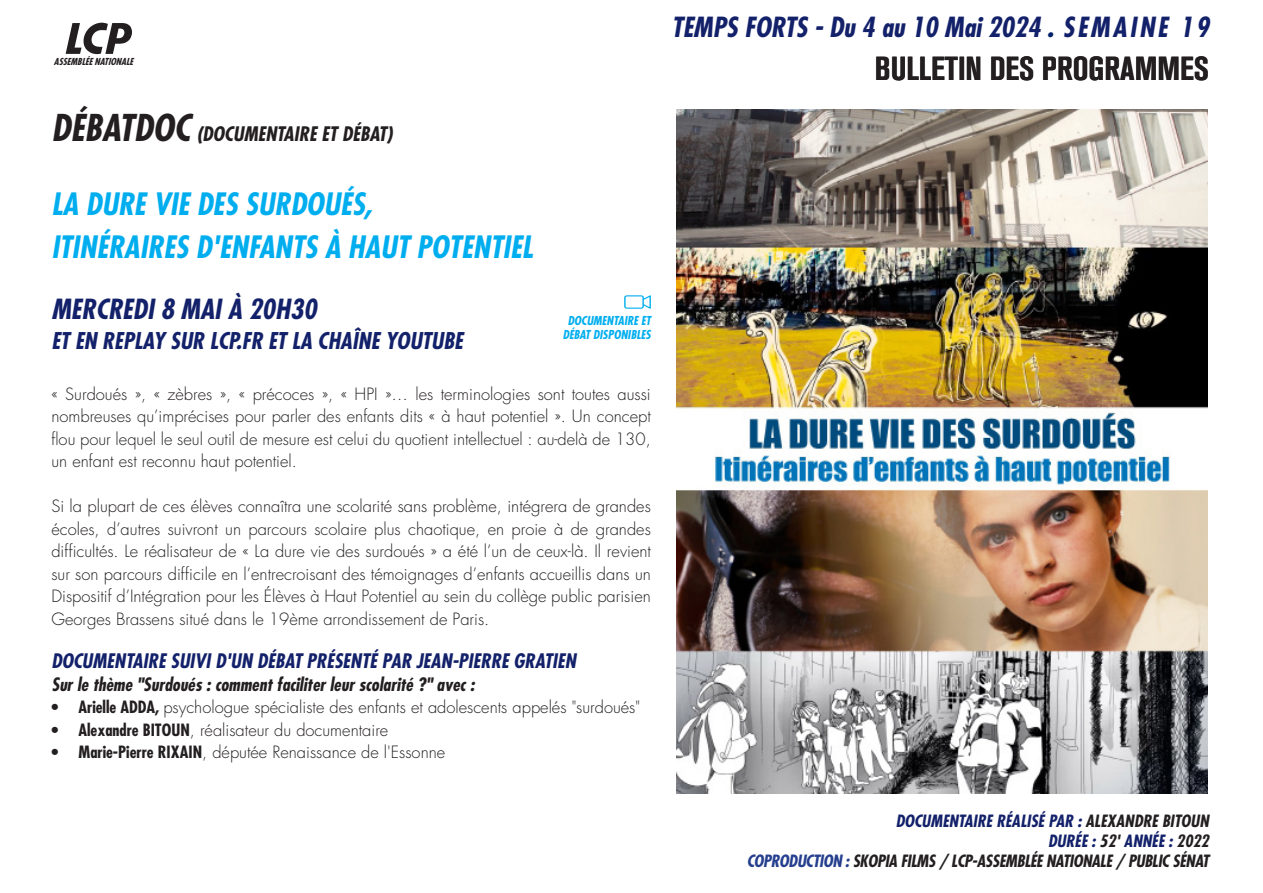
<style>
.page{position:relative;width:1263px;height:893px;background:#fff}
.page>*{position:absolute;margin:0;border:0;box-sizing:border-box;transform-origin:0 0}
.t1{font:700 condensed 33px "Akzidenz Grotesk BQ";color:#231f20}
.PGM_Horaire{font:italic 700 condensed 30px "Futura Std";color:#00aeef}
.PGM_Horaire-2{font:italic 700 condensed 27px "Futura Std";color:#13216a}
.PGM_Horaire-3{font:italic 700 condensed 22.5px "Futura Std";color:#13216a}
.PGM_corps_de_texte_paragraphe{font:italic 700 condensed 19.5px "Futura Std";color:#13216a}
.COUV__Titre_prg_1{font:italic 700 condensed 19.5px "Futura Std";color:#231f20}
.PGM_corps_de_texte_paragraphe-2{font:italic 700 condensed 18px "Futura Std";color:#231f20}
.PGM_corps_de_texte_paragraphe-3{font:300 16.5px/22.5px "Futura Std";color:#231f20;text-align:justify}
.PGM_Crédits_bleu{font:italic 700 condensed 16.5px "Futura Std";letter-spacing:-.02em;color:#231f20}
.PGM_Crédits_bleu-2{font:italic 700 condensed 16.5px "Futura Std";color:#13216a}
.PGM_Crédits_bleu-3{font:italic 700 condensed 12px/14.4px "Futura Std";color:#00aeef;text-align:center}
.t2{font:italic 700 condensed 9.45px "Futura Std";color:#231f20}
.s1{color:#012169}
.s2{font-size:36px}
.s3{font-weight:700;font-stretch:condensed}
.s4{color:#231f20}
.s5{color:#253f8e}
</style>
<div class="page">
<svg style="left:66px;top:23px;width:66px;height:31px"></svg>
<svg style="left:624px;top:295px;width:27px;height:14px"></svg>
<img style="left:677px;top:109px;width:531px;height:684px">
<p class="PGM_Horaire-2" style="left:671px;top:10px;width:539px">TEMPS FORTS - Du 4 au 10 Mai 2024 <span class="s1">.</span> SEMAINE 19</p>
<p class="t2" style="left:54px;top:56px;width:83px">ASSEMBLÉENATIONALE</p>
<p class="t1" style="left:875px;top:50px;width:336px">BULLETIN DES PROGRAMMES</p>
<p class="COUV__Titre_prg_1" style="left:51px;top:122px;width:343px"><span class="s2">DÉBATDOC</span> (DOCUMENTAIRE ET DÉBAT)</p>
<p class="PGM_Horaire" style="left:51px;top:185px;width:322px">LA DURE VIE DES SURDOUÉS,</p>
<p class="PGM_Horaire" style="left:51px;top:229px;width:483px">ITINÉRAIRES D'ENFANTS À HAUT POTENTIEL</p>
<p class="PGM_Horaire-2" style="left:51px;top:292px;width:267px">MERCREDI 8 MAI À 20H30</p>
<p class="PGM_Horaire-3" style="left:51px;top:326px;width:413px">ET EN REPLAY SUR LCP.FR ET LA CHAÎNE YOUTUBE</p>
<p class="PGM_Crédits_bleu-3" style="left:563px;top:313px;width:90px">DOCUMENTAIRE ET<br>DÉBAT DISPONIBLES</p>
<p class="PGM_corps_de_texte_paragraphe-3" style="left:51px;top:383px;width:601px">« Surdoués », « zèbres », « précoces », « HPI »… les terminologies sont toutes aussi nombreuses qu’imprécises pour parler des enfants dits « à haut potentiel ». Un concept flou pour lequel le seul outil de mesure est celui du quotient intellectuel : au-delà de 130, un enfant est reconnu haut potentiel.</p>
<p class="PGM_corps_de_texte_paragraphe-3" style="left:51px;top:495px;width:601px">Si la plupart de ces élèves connaîtra une scolarité sans problème, intégrera de grandes écoles, d’autres suivront un parcours scolaire plus chaotique, en proie à de grandes difficultés. Le réalisateur de « La dure vie des surdoués » a été l’un de ceux-là. Il revient sur son parcours difficile en l’entrecroisant des témoignages d’enfants accueillis dans un Dispositif d’Intégration pour les Élèves à Haut Potentiel au sein du collège public parisien Georges Brassens situé dans le 19ème arrondissement de Paris.</p>
<p class="PGM_corps_de_texte_paragraphe" style="left:51px;top:649px;width:526px">DOCUMENTAIRE SUIVI D'UN DÉBAT PRÉSENTÉ PAR JEAN-PIERRE GRATIEN</p>
<p class="PGM_corps_de_texte_paragraphe-2" style="left:51px;top:673px;width:424px">Sur le thème "Surdoués : comment faciliter leur scolarité ?" avec :</p>
<p class="PGM_corps_de_texte_paragraphe-3" style="left:51px;top:696px;width:590px"><span class="s3">• Arielle ADDA,</span> psychologue spécialiste des enfants et adolescents appelés "surdoués"</p>
<p class="PGM_corps_de_texte_paragraphe-3" style="left:51px;top:719px;width:338px"><span class="s3">• Alexandre BITOUN</span>, réalisateur du documentaire</p>
<p class="PGM_corps_de_texte_paragraphe-3" style="left:51px;top:741px;width:395px"><span class="s3">• Marie-Pierre RIXAIN</span>, députée Renaissance de l'Essonne</p>
<p class="PGM_Crédits_bleu-2" style="left:896px;top:811px;width:315px">DOCUMENTAIRE RÉALISÉ PAR : <span class="s4">ALEXANDRE BITOUN</span></p>
<p class="PGM_Crédits_bleu-2" style="left:1048px;top:830px;width:162px">DURÉE : <span class="s4">52'</span> ANNÉE : <span class="s4">2022</span></p>
<p class="PGM_Crédits_bleu" style="left:747px;top:850px;width:464px"><span class="s5">COPRODUCTION :</span> SKOPIA FILMS / LCP-ASSEMBLÉE NATIONALE / PUBLIC SÉNAT</p>
</div>
